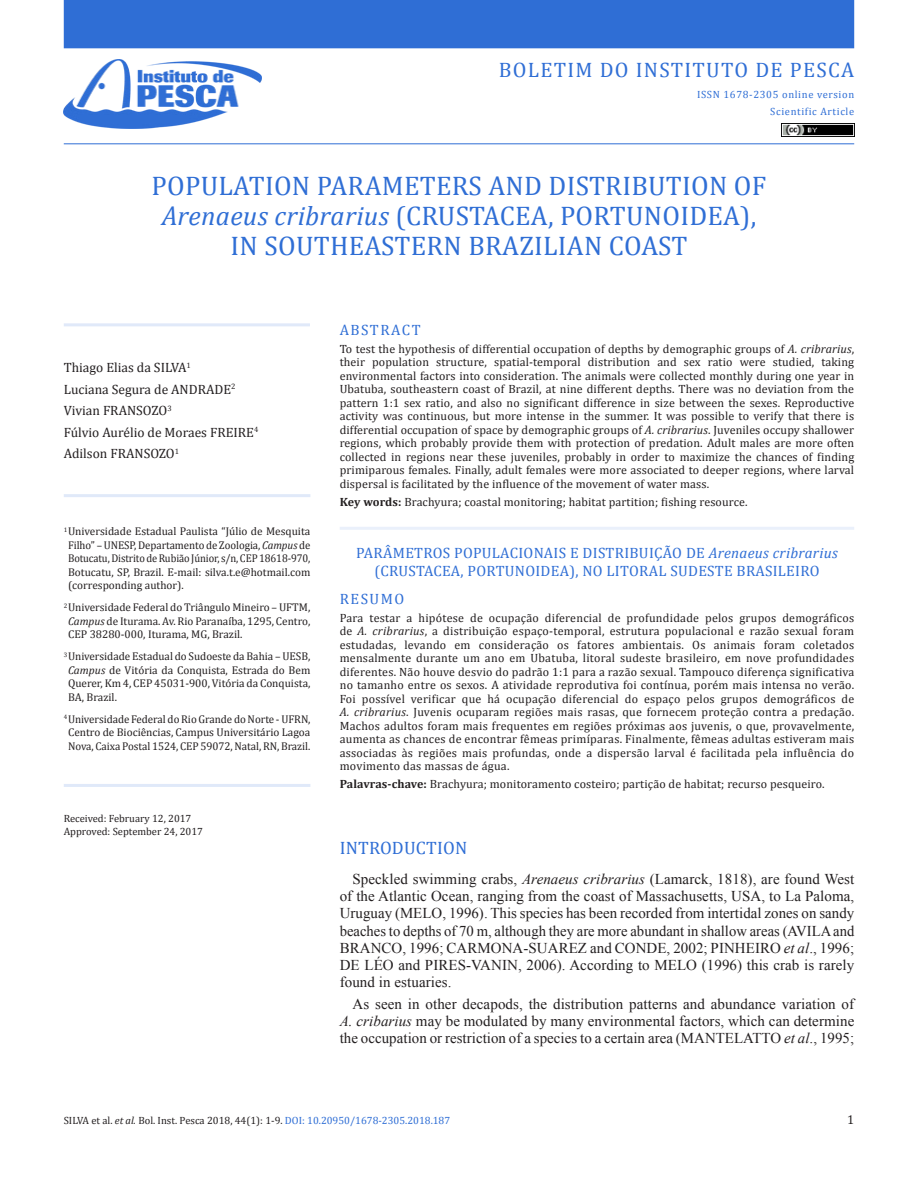
<style>
.page{position:relative;width:918px;height:1188px;background:#fff}
.page>*{position:absolute;margin:0;border:0;box-sizing:border-box;transform-origin:0 0}
.ArticleTitle{font:27px/30px "Cambria";letter-spacing:.01em;color:#2f6ed5;text-align:center}
.t1{font:21px "Cambria";letter-spacing:.06em;color:#2f6ed5}
.Heading1{font:18px "Cambria";letter-spacing:.01em;color:#2f6ed5}
.Paragraph{font:15px/17.2px "Times New Roman";letter-spacing:.005em;color:#231f20;text-align:justify}
.ArticleTitle-Trans1{font:15px/18px "Cambria";letter-spacing:.02em;color:#2f6ed5;text-align:center}
.AbstractTitle{font:15px "Cambria";letter-spacing:.1em;color:#2f6ed5}
.AbstractTitle-Trans1{font:15px "Cambria";letter-spacing:.1em;color:#2f6ed5}
.Authors{font:13.5px "Cambria";color:#231f20}
.t2{font:12.75px "Cambria";color:#231f20}
.Abstract-Trans1{font:12px/13.5px "Cambria";letter-spacing:.02em;color:#231f20;text-align:justify}
.Abstract{font:12px/13.5px "Cambria";letter-spacing:.01em;color:#231f20;text-align:justify}
.Keywords-Trans1{font:12px "Cambria";letter-spacing:.01em;color:#231f20}
.Keywords{font:12px "Cambria";letter-spacing:.01em;color:#231f20}
.Affiliations{font:11.25px/13.5px "Cambria";color:#231f20;text-align:justify}
.AffiliationHead{font:11.25px/13.5px "Cambria";color:#231f20;text-align:justify}
.AffiliationFooter{font:11.25px/13.5px "Cambria";letter-spacing:-.005em;color:#231f20;text-align:center}
.History{font:10.5px "Cambria";color:#231f20}
.t3{font:10.5px "Cambria";letter-spacing:.06em;color:#2f6ed5}
.s1{font-style:italic}
.s2{font-weight:700}
.s3{color:#2f6ed5}
</style>
<div class="page">
<img style="left:64px;top:60px;width:197px;height:68px">
<hr style="left:64px;top:143px;width:790px;height:1px;background:#2f6ed5">
<div style="left:64px;top:0;width:790px;height:48px;background:#2f6ed5"></div>
<img style="left:781px;top:123px;width:73px;height:14px">
<hr style="left:64px;top:323px;width:246px;height:3px;background:#e0e9f9">
<hr style="left:340px;top:527px;width:514px;height:3px;background:#eaf0fb">
<hr style="left:64px;top:494px;width:246px;height:3px;background:#e0e9f9">
<hr style="left:64px;top:784px;width:246px;height:3px;background:#e0e9f9">
<h2 class="t1" style="left:499px;top:57px;width:357px">BOLETIM DO INSTITUTO DE PESCA</h2>
<p class="t3" style="left:697px;top:89px;width:159px">ISSN 1678-2305 online version</p>
<p class="t3" style="left:770px;top:106px;width:85px">Scientific Article</p>
<p class="ArticleTitle" style="left:152px;top:171px;width:616px">POPULATION PARAMETERS AND DISTRIBUTION OF<br><span class="s1">Arenaeus cribrarius</span> (CRUSTACEA, PORTUNOIDEA),<br>IN SOUTHEASTERN BRAZILIAN COAST</p>
<p class="Authors" style="left:64px;top:360px;width:129px">Thiago Elias da SILVA<sup>1</sup></p>
<p class="Authors" style="left:64px;top:381px;width:173px">Luciana Segura de ANDRADE<sup>2</sup></p>
<p class="Authors" style="left:64px;top:403px;width:109px">Vivian FRANSOZO<sup>3</sup></p>
<p class="Authors" style="left:64px;top:424px;width:196px">Fúlvio Aurélio de Moraes FREIRE<sup>4</sup></p>
<p class="Authors" style="left:64px;top:446px;width:117px">Adilson FRANSOZO<sup>1</sup></p>
<p class="AffiliationHead" style="left:68px;top:525px;width:244px;text-indent:-4px"><sup>1</sup>Universidade Estadual Paulista “Júlio de Mesquita Filho” – UNESP, Departamento de Zoologia, <span class="s1">Campus</span> de Botucatu, Distrito de Rubião Júnior, s/n, CEP 18618-970, Botucatu, SP, Brazil. E-mail: silva.t.e@hotmail.com (corresponding author).</p>
<p class="Affiliations" style="left:68px;top:601px;width:244px;text-indent:-4px"><sup>2</sup>Universidade Federal do Triângulo Mineiro – UFTM, <span class="s1">Campus</span> de Iturama. Av. Rio Paranaíba, 1295, Centro, CEP 38280-000, Iturama, MG, Brazil.</p>
<p class="Affiliations" style="left:68px;top:650px;width:244px;text-indent:-4px"><sup>3</sup>Universidade Estadual do Sudoeste da Bahia – UESB, <span class="s1">Campus</span> de Vitória da Conquista, Estrada do Bem Querer, Km 4, CEP 45031-900, Vitória da Conquista, BA, Brazil.</p>
<p class="AffiliationFooter" style="left:64px;top:712px;width:248px"><sup>4</sup>Universidade Federal do Rio Grande do Norte - UFRN,<br>Centro de Biociências, Campus Universitário Lagoa<br>Nova, Caixa Postal 1524, CEP 59072, Natal, RN, Brazil.</p>
<p class="History" style="left:64px;top:812px;width:129px">Received: February 12, 2017</p>
<p class="History" style="left:64px;top:825px;width:141px">Approved: September 24, 2017</p>
<p class="AbstractTitle" style="left:340px;top:321px;width:82px">ABSTRACT</p>
<p class="Abstract" style="left:340px;top:342px;width:516px">To test the hypothesis of differential occupation of depths by demographic groups of <span class="s1">A. cribrarius</span>, their population structure, spatial-temporal distribution and sex ratio were studied, taking environmental factors into consideration. The animals were collected monthly during one year in Ubatuba, southeastern coast of Brazil, at nine different depths. There was no deviation from the pattern 1:1 sex ratio, and also no significant difference in size between the sexes. Reproductive activity was continuous, but more intense in the summer. It was possible to verify that there is differential occupation of space by demographic groups of <span class="s1">A. cribrarius</span>. Juveniles occupy shallower regions, which probably provide them with protection of predation. Adult males are more often collected in regions near these juveniles, probably in order to maximize the chances of finding primiparous females. Finally, adult females were more associated to deeper regions, where larval dispersal is facilitated by the influence of the movement of water mass.</p>
<p class="Keywords" style="left:340px;top:494px;width:409px"><span class="s2">Key words:</span> Brachyura; coastal monitoring; habitat partition; fishing resource.</p>
<p class="ArticleTitle-Trans1" style="left:356px;top:543px;width:483px">PARÂMETROS POPULACIONAIS E DISTRIBUIÇÃO DE <span class="s1">Arenaeus cribrarius </span>(CRUSTACEA, PORTUNOIDEA), NO LITORAL SUDESTE BRASILEIRO</p>
<p class="AbstractTitle-Trans1" style="left:340px;top:590px;width:66px">RESUMO</p>
<p class="Abstract-Trans1" style="left:340px;top:611px;width:516px">Para testar a hipótese de ocupação diferencial de profundidade pelos grupos demográficos de <span class="s1">A. cribrarius</span>, a distribuição espaço-temporal, estrutura populacional e razão sexual foram estudadas, levando em consideração os fatores ambientais. Os animais foram coletados mensalmente durante um ano em Ubatuba, litoral sudeste brasileiro, em nove profundidades diferentes. Não houve desvio do padrão 1:1 para a razão sexual. Tampouco diferença significativa no tamanho entre os sexos. A atividade reprodutiva foi contínua, porém mais intensa no verão.<br>Foi possível verificar que há ocupação diferencial do espaço pelos grupos demográficos de <span class="s1">A. cribrarius</span>. Juvenis ocuparam regiões mais rasas, que fornecem proteção contra a predação.<br>Machos adultos foram mais frequentes em regiões próximas aos juvenis, o que, provavelmente, aumenta as chances de encontrar fêmeas primíparas. Finalmente, fêmeas adultas estiveram mais associadas às regiões mais profundas, onde a dispersão larval é facilitada pela influência do movimento das massas de água.</p>
<p class="Keywords-Trans1" style="left:340px;top:777px;width:487px"><span class="s2">Palavras-chave:</span> Brachyura; monitoramento costeiro; partição de habitat; recurso pesqueiro.</p>
<p class="Heading1" style="left:340px;top:837px;width:129px">INTRODUCTION</p>
<p class="Paragraph" style="left:340px;top:870px;width:516px;text-indent:13px">Speckled swimming crabs, <span class="s1">Arenaeus cribrarius</span> (Lamarck, 1818), are found West of the Atlantic Ocean, ranging from the coast of Massachusetts, USA, to La Paloma, Uruguay (MELO, 1996). This species has been recorded from intertidal zones on sandy beaches to depths of 70 m, although they are more abundant in shallow areas (AVILA and BRANCO, 1996; CARMONA-SUAREZ and CONDE, 2002; PINHEIRO <span class="s1">et al</span>., 1996; DE LÉO and PIRES-VANIN, 2006). According to MELO (1996) this crab is rarely found in estuaries.</p>
<p class="Paragraph" style="left:340px;top:995px;width:516px;text-indent:13px">As seen in other decapods, the distribution patterns and abundance variation of <span class="s1">A. cribarius</span> may be modulated by many environmental factors, which can determine the occupation or restriction of a species to a certain area (MANTELATTO <span class="s1">et al</span>., 1995;</p>
<p class="History" style="left:64px;top:1114px;width:388px">SILVA et al. <span class="s1">et al.</span> Bol. Inst. Pesca 2018, 44(1): 1-9. <span class="s3">DOI: 10.20950/1678-2305.2018.187</span></p>
<p class="t2" style="left:847px;top:1112px;width:9px">1</p>
</div>
